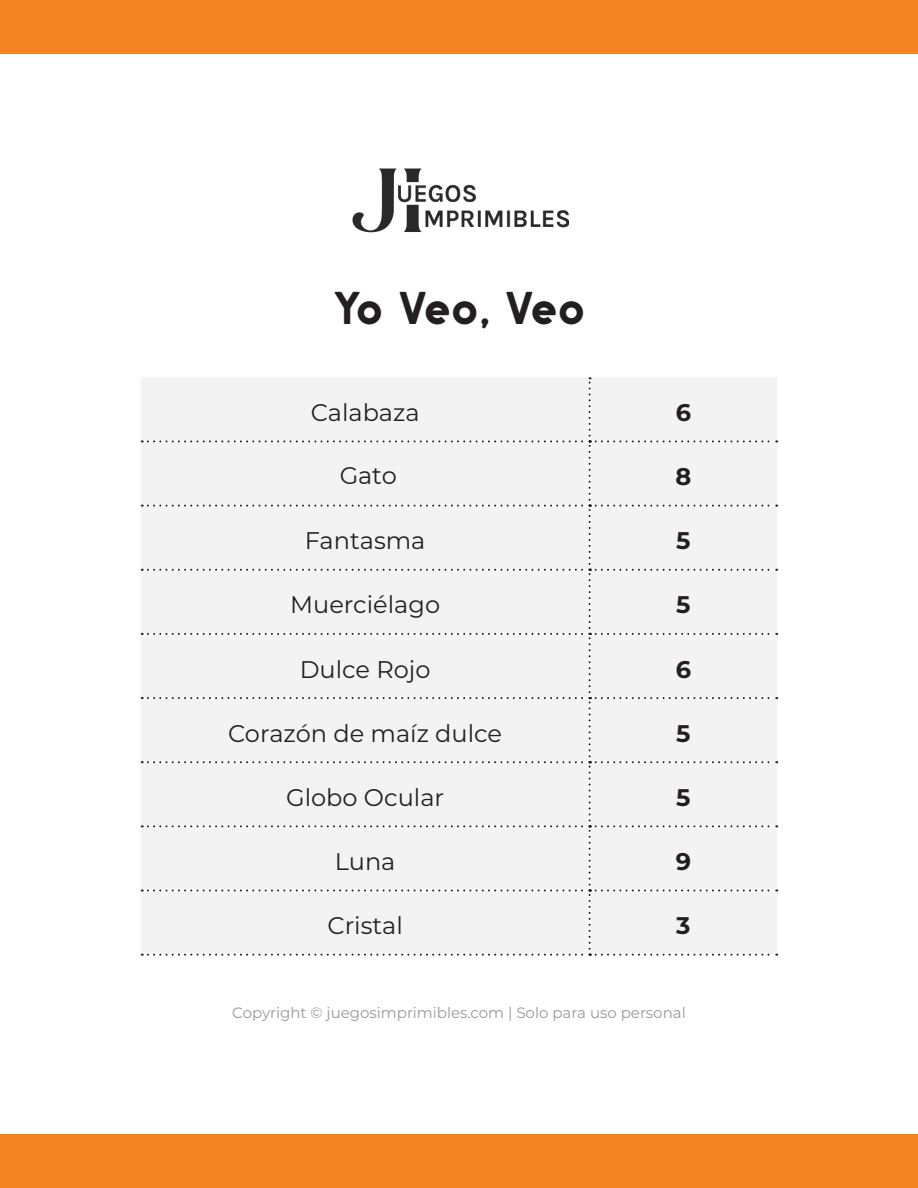
<style>
.page{position:relative;width:918px;height:1188px;background:#fff}
.page>*{position:absolute;margin:0;border:0;box-sizing:border-box;transform-origin:0 0}
.t1{font:700 45.9px "Avocado Sans";letter-spacing:-.06em;color:#231f20}
.t2{font:24px "Montserrat";color:#231f20}
.t3{font:700 24px "Montserrat";color:#231f20}
.t4{font:15px "Montserrat";color:#989999}
</style>
<div class="page">
<div style="left:0;top:1135px;width:918px;height:53px;background:#f48322"></div>
<div style="left:0;top:0;width:918px;height:53px;background:#f48322"></div>
<img style="left:352px;top:168px;width:216px;height:65px">
<div style="left:142px;top:377px;width:635px;height:579px;background:#f3f3f3"></div>
<p class="t1" style="left:333px;top:286px;width:253px">Yo Veo, Veo</p>
<p class="t2" style="left:311px;top:396px;width:110px">Calabaza</p>
<p class="t3" style="left:676px;top:395px;width:17px">6</p>
<p class="t2" style="left:340px;top:459px;width:59px">Gato</p>
<p class="t3" style="left:675px;top:459px;width:17px">8</p>
<p class="t2" style="left:305px;top:524px;width:122px">Fantasma</p>
<p class="t3" style="left:676px;top:524px;width:16px">5</p>
<p class="t2" style="left:290px;top:588px;width:151px">Muerciélago</p>
<p class="t3" style="left:676px;top:588px;width:16px">5</p>
<p class="t2" style="left:300px;top:653px;width:132px">Dulce Rojo</p>
<p class="t3" style="left:676px;top:652px;width:17px">6</p>
<p class="t2" style="left:228px;top:717px;width:275px">Corazón de maíz dulce</p>
<p class="t3" style="left:676px;top:716px;width:16px">5</p>
<p class="t2" style="left:286px;top:781px;width:160px">Globo Ocular</p>
<p class="t3" style="left:676px;top:780px;width:16px">5</p>
<p class="t2" style="left:335px;top:845px;width:62px">Luna</p>
<p class="t3" style="left:676px;top:844px;width:17px">9</p>
<p class="t2" style="left:327px;top:909px;width:77px">Cristal</p>
<p class="t3" style="left:676px;top:908px;width:16px">3</p>
<p class="t4" style="left:232px;top:1002px;width:455px">Copyright © juegosimprimibles.com | Solo para uso personal</p>
</div>
